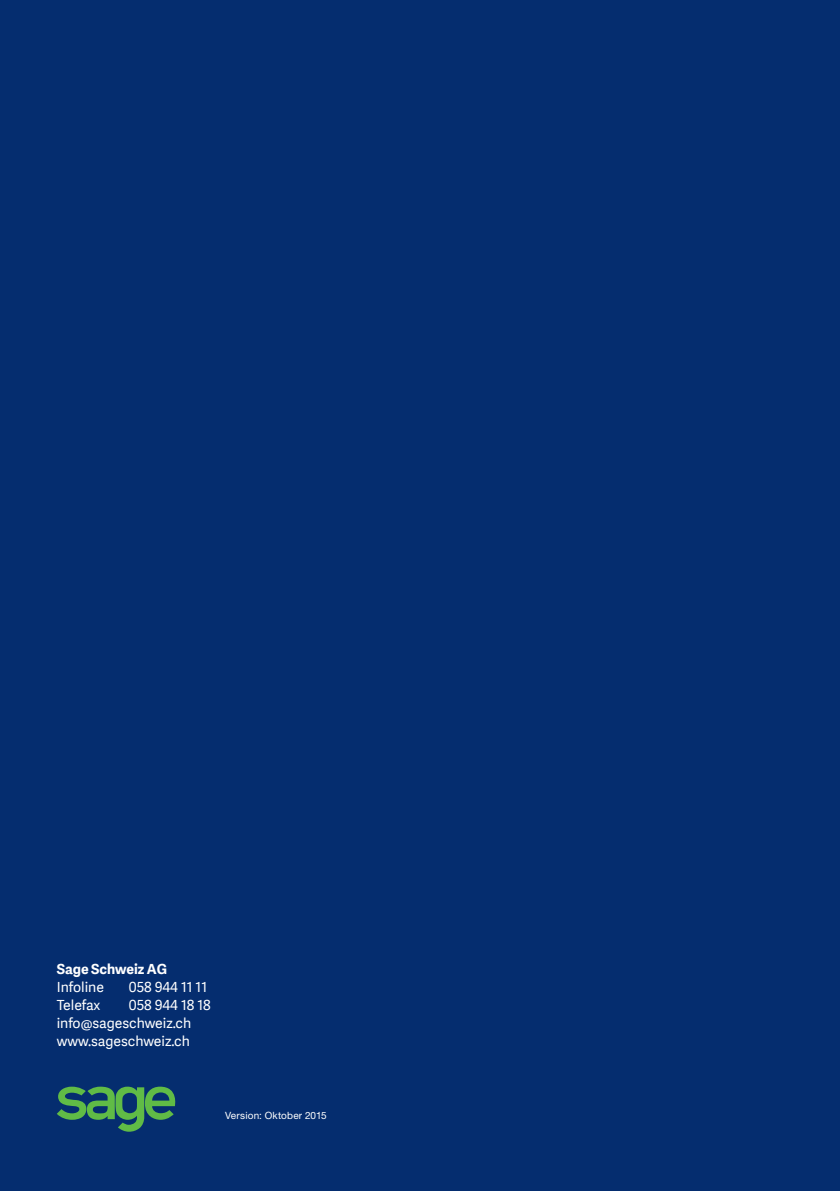
<style>
.page{position:relative;width:840px;height:1191px;background:#fff}
.page>*{position:absolute;margin:0;border:0;box-sizing:border-box;transform-origin:0 0}
.t1{font:14px/18px "Adelle Sans SAGE";color:#fff}
.t2{font:700 14px "Adelle Sans SAGE";color:#fff}
.t3{font:10px "Helvetica Neue LT";letter-spacing:.02em;color:#fff}
</style>
<div class="page">
<div style="left:0;top:0;width:839px;height:1191px;background:#052d6f"></div>
<svg style="left:57px;top:1086px;width:119px;height:45px"></svg>
<p class="t2" style="left:57px;top:958px;width:112px">Sage Schweiz AG</p>
<p class="t1" style="left:57px;top:977px;width:49px">Infoline</p>
<p class="t1" style="left:129px;top:977px;width:80px">058 944 11 11</p>
<p class="t1" style="left:57px;top:995px;width:45px">Telefax</p>
<p class="t1" style="left:57px;top:995px;width:155px;text-indent:72px">058 944 18 18 info@sageschweiz.ch www.sageschweiz.ch</p>
<p class="t3" style="left:225px;top:1109px;width:103px">Version: Oktober 2015</p>
</div>
